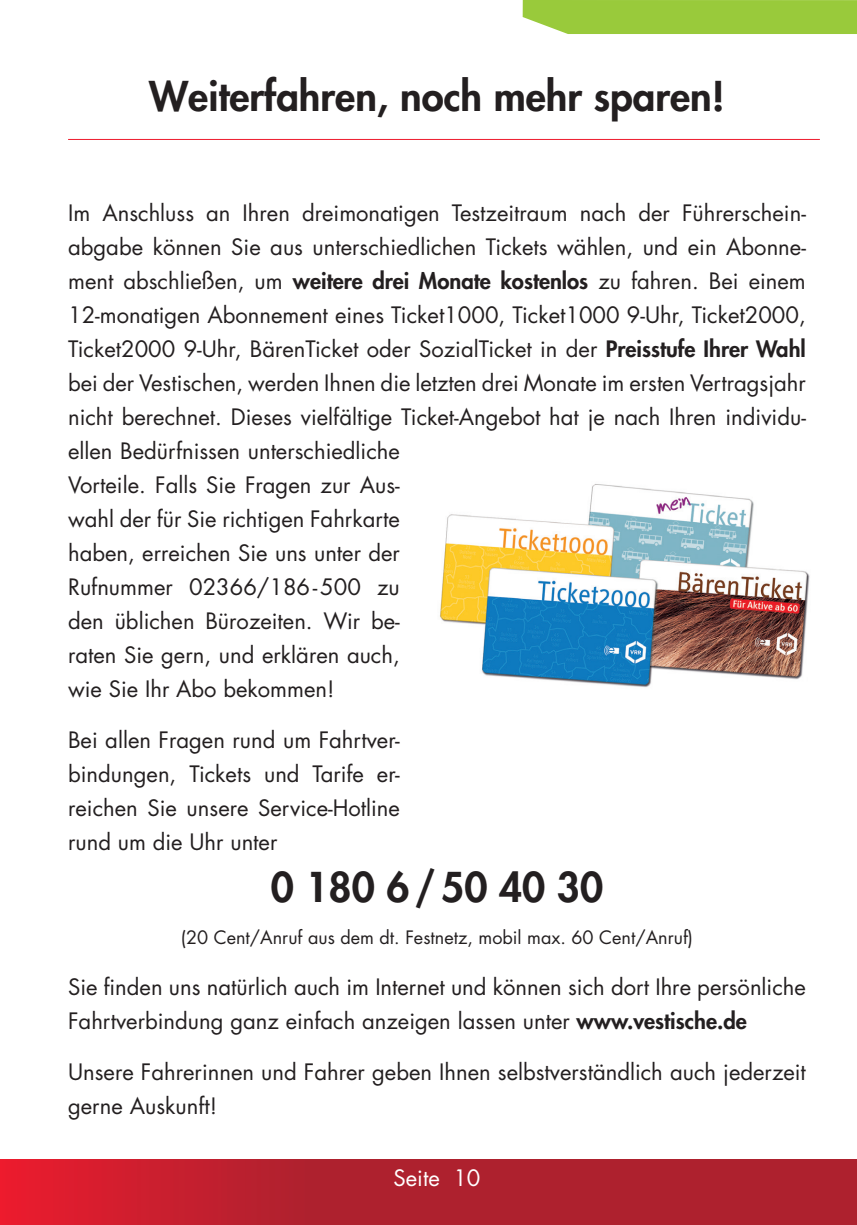
<style>
.page{position:relative;width:857px;height:1225px;background:#fff}
.page>*{position:absolute;margin:0;border:0;box-sizing:border-box;transform-origin:0 0}
.t1{font:800 40px "Futura LT";color:#231f20}
.t2{font:22px/34px "Futura";color:#231f20}
.t3{font:22px "Futura";color:#fff}
.t4{font:18px "Futura";color:#231f20}
.s1{font-family:"Futura LT";font-weight:800}
</style>
<div class="page">
<img style="left:440px;top:484px;width:370px;height:203px">
<hr style="left:68px;top:139px;width:751px;height:1px;background:#ee1b2d">
<svg style="left:0;top:1159px;width:856px;height:66px;background:#b8202e"></svg>
<div style="left:522px;top:0;width:334px;height:34px;background:#99ca3b"></div>
<h1 class="t1" style="left:149px;top:70px;width:577px">Weiterfahren, noch mehr sparen!</h1>
<p class="t2" style="left:68px;top:196px;width:739px">Im Anschluss an Ihren dreimonatigen Testzeitraum nach der Führerschein&shy;abgabe können Sie aus unterschiedlichen Tickets wählen, und ein Abonne&shy;ment abschließen, um <span class="s1">weitere drei Monate kostenlos</span> zu fahren. Bei einem 12-monatigen Abonnement eines Ticket1000, Ticket1000 9-Uhr, Ticket2000, Ticket2000 9-Uhr, BärenTicket oder SozialTicket in der <span class="s1">Preisstufe Ihrer Wahl </span>bei der Vestischen, werden Ihnen die letzten drei Monate im ersten Vertragsjahr nicht berechnet. Dieses vielfältige Ticket-Angebot hat je nach Ihren individu&shy;ellen Bedürfnissen unterschiedliche<br>Vorteile. Falls Sie Fragen zur Aus-<br>wahl der für Sie richtigen Fahrkarte<br>haben, erreichen Sie uns unter der<br>Rufnummer 02366/186 - 500 zu<br>den üblichen Bürozeiten. Wir be-<br>raten Sie gern, und erklären auch,<br>wie Sie Ihr Abo bekommen!</p>
<p class="t2" style="left:68px;top:723px;width:333px;text-align:justify">Bei allen Fragen rund um Fahrtver&shy;bindungen, Tickets und Tarife er&shy;reichen Sie unsere Service-Hotline rund um die Uhr unter</p>
<h1 class="t1" style="left:270px;top:860px;width:334px">0 180 6 / 50 40 30</h1>
<p class="t4" style="left:181px;top:925px;width:513px">(20 Cent/Anruf aus dem dt. Festnetz, mobil max. 60 Cent/Anruf)</p>
<p class="t2" style="left:68px;top:969px;width:739px">Sie finden uns natürlich auch im Internet und können sich dort Ihre persönliche<br>Fahrtverbindung ganz einfach anzeigen lassen unter <span class="s1">www.vestische.de</span></p>
<p class="t2" style="left:68px;top:1054px;width:739px">Unsere Fahrerinnen und Fahrer geben Ihnen selbstverständlich auch jederzeit gerne Auskunft!</p>
<p class="t3" style="left:393px;top:1163px;width:88px">Seite 10</p>
</div>
